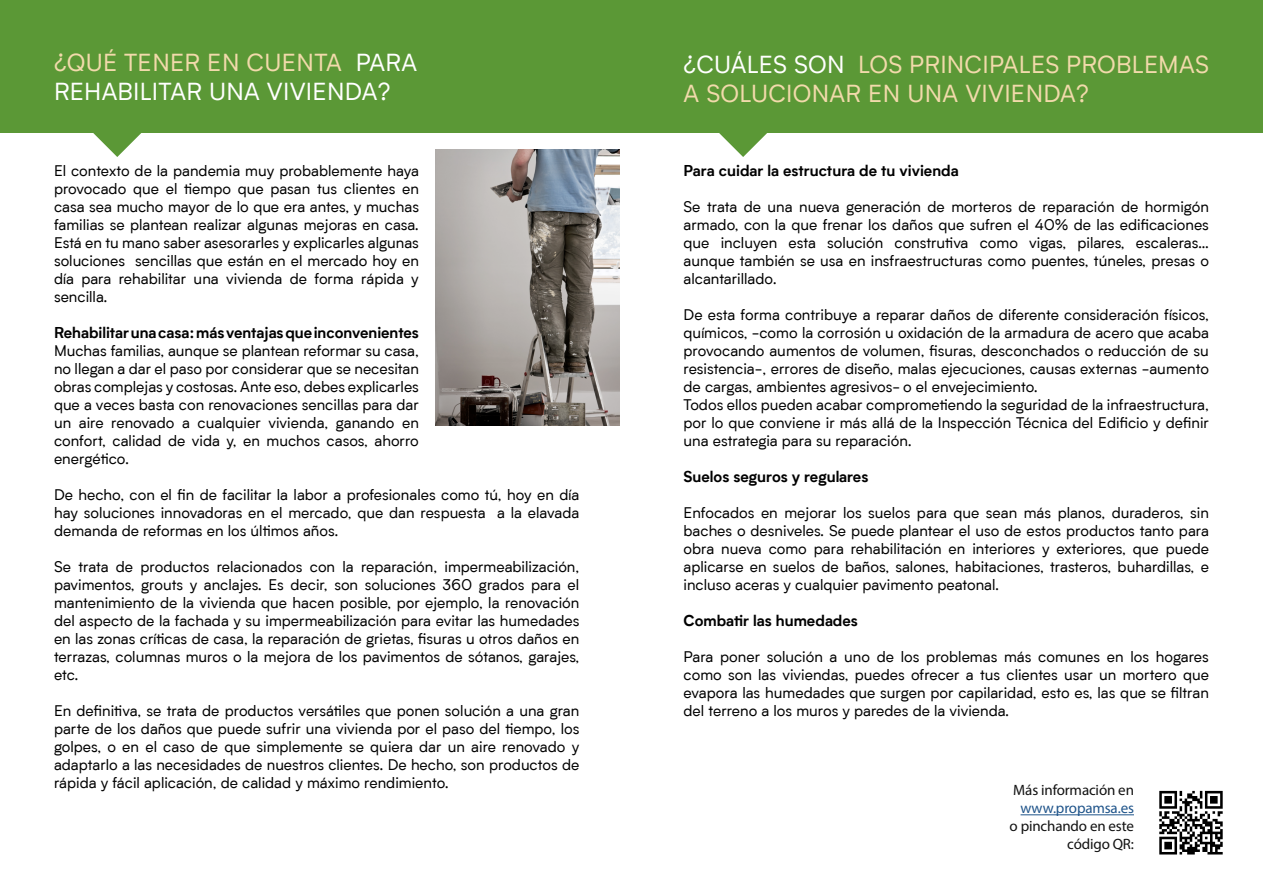
<style>
.page{position:relative;width:1263px;height:893px;background:#fff}
.page>*{position:absolute;margin:0;border:0;box-sizing:border-box;transform-origin:0 0}
.t1{font:24px/28.8px "Biotif";letter-spacing:.01em;color:#f2daab}
.t2{font:24px/28.8px "Biotif";letter-spacing:.01em;color:#fff}
.t3{font:15px/18px "Biotif";color:#000;text-align:justify}
.t4{font:700 15px "Biotif";color:#000}
.t5{font:15px/18px "Myriad Pro";letter-spacing:-.01em;color:#121212;text-align:right}
.t6{font:15px "Myriad Pro";letter-spacing:-.01em;color:#1f548a}
.s1{color:#f2daab}
.s2{color:#fff}
</style>
<div class="page">
<div style="left:0;top:0;width:1263px;height:133px;background:#5b9836"></div>
<svg style="left:93px;top:133px;width:48px;height:24px"></svg>
<svg style="left:719px;top:133px;width:48px;height:24px"></svg>
<hr style="left:1020px;top:814px;width:114px;height:1px;background:#1f548a">
<img style="left:436px;top:150px;width:184px;height:275px">
<img style="left:1159px;top:790px;width:64px;height:65px">
<h1 class="t2" style="left:54px;top:47px;width:365px"><span class="s1">¿QUÉ TENER EN CUENTA</span> PARA<br>REHABILITAR UNA VIVIENDA?</h1>
<h1 class="t1" style="left:683px;top:49px;width:527px"><span class="s2">¿CUÁLES SON</span> LOS PRINCIPALES PROBLEMAS<br>A SOLUCIONAR EN UNA VIVIENDA?</h1>
<p class="t3" style="left:54px;top:161px;width:366px">El contexto de la pandemia muy probablemente haya provocado que el tiempo que pasan tus clientes en casa sea mucho mayor de lo que era antes, y muchas familias se plantean realizar algunas mejoras en casa.<br>Está en tu mano saber asesorarles y explicarles algunas soluciones sencillas que están en el mercado hoy en día para rehabilitar una vivienda de forma rápida y sencilla.</p>
<p class="t4" style="left:54px;top:321px;width:366px">Rehabilitar una casa: más ventajas que inconvenientes</p>
<p class="t3" style="left:54px;top:341px;width:366px">Muchas familias, aunque se plantean reformar su casa, no llegan a dar el paso por considerar que se necesitan obras complejas y costosas. Ante eso, debes explicarles que a veces basta con renovaciones sencillas para dar un aire renovado a cualquier vivienda, ganando en confort, calidad de vida y, en muchos casos, ahorro energético.</p>
<p class="t3" style="left:54px;top:485px;width:527px">De hecho, con el fin de facilitar la labor a profesionales como tú, hoy en día hay soluciones innovadoras en el mercado, que dan respuesta a la elavada demanda de reformas en los últimos años.</p>
<p class="t3" style="left:54px;top:557px;width:527px">Se trata de productos relacionados con la reparación, impermeabilización, pavimentos, grouts y anclajes. Es decir, son soluciones 360 grados para el mantenimiento de la vivienda que hacen posible, por ejemplo, la renovación del aspecto de la fachada y su impermeabilización para evitar las humedades en las zonas críticas de casa, la reparación de grietas, fisuras u otros daños en terrazas, columnas muros o la mejora de los pavimentos de sótanos, garajes, etc.</p>
<p class="t3" style="left:54px;top:701px;width:527px">En definitiva, se trata de productos versátiles que ponen solución a una gran parte de los daños que puede sufrir una vivienda por el paso del tiempo, los golpes, o en el caso de que simplemente se quiera dar un aire renovado y adaptarlo a las necesidades de nuestros clientes. De hecho, son productos de rápida y fácil aplicación, de calidad y máximo rendimiento.</p>
<p class="t4" style="left:684px;top:159px;width:277px">Para cuidar la estructura de tu vivienda</p>
<p class="t3" style="left:684px;top:197px;width:527px">Se trata de una nueva generación de morteros de reparación de hormigón armado, con la que frenar los daños que sufren el 40% de las edificaciones que incluyen esta solución construtiva como vigas, pilares, escaleras… aunque también se usa en insfraestructuras como puentes, túneles, presas o alcantarillado.</p>
<p class="t3" style="left:684px;top:305px;width:527px;text-align:left">De esta forma contribuye a reparar daños de diferente consideración físicos, químicos, -como la corrosión u oxidación de la armadura de acero que acaba provocando aumentos de volumen, fisuras, desconchados o reducción de su resistencia-, errores de diseño, malas ejecuciones, causas externas -aumento de cargas, ambientes agresivos- o el envejecimiento.<br>Todos ellos pueden acabar comprometiendo la seguridad de la infraestructura, por lo que conviene ir más allá de la Inspección Técnica del Edificio y definir una estrategia para su reparación.</p>
<p class="t4" style="left:684px;top:465px;width:186px">Suelos seguros y regulares</p>
<p class="t3" style="left:684px;top:503px;width:527px">Enfocados en mejorar los suelos para que sean más planos, duraderos, sin baches o desniveles. Se puede plantear el uso de estos productos tanto para obra nueva como para rehabilitación en interiores y exteriores, que puede aplicarse en suelos de baños, salones, habitaciones, trasteros, buhardillas, e incluso aceras y cualquier pavimento peatonal.</p>
<p class="t4" style="left:684px;top:609px;width:176px">Combatir las humedades</p>
<p class="t3" style="left:684px;top:647px;width:527px">Para poner solución a uno de los problemas más comunes en los hogares como son las viviendas, puedes ofrecer a tus clientes usar un mortero que evapora las humedades que surgen por capilaridad, esto es, las que se filtran del terreno a los muros y paredes de la vivienda.</p>
<p class="t5" style="left:1013px;top:781px;width:122px">Más información en</p>
<p class="t6" style="left:1020px;top:799px;width:115px">www.propamsa.es</p>
<p class="t5" style="left:1009px;top:817px;width:126px">o pinchando en este código QR:</p>
</div>
